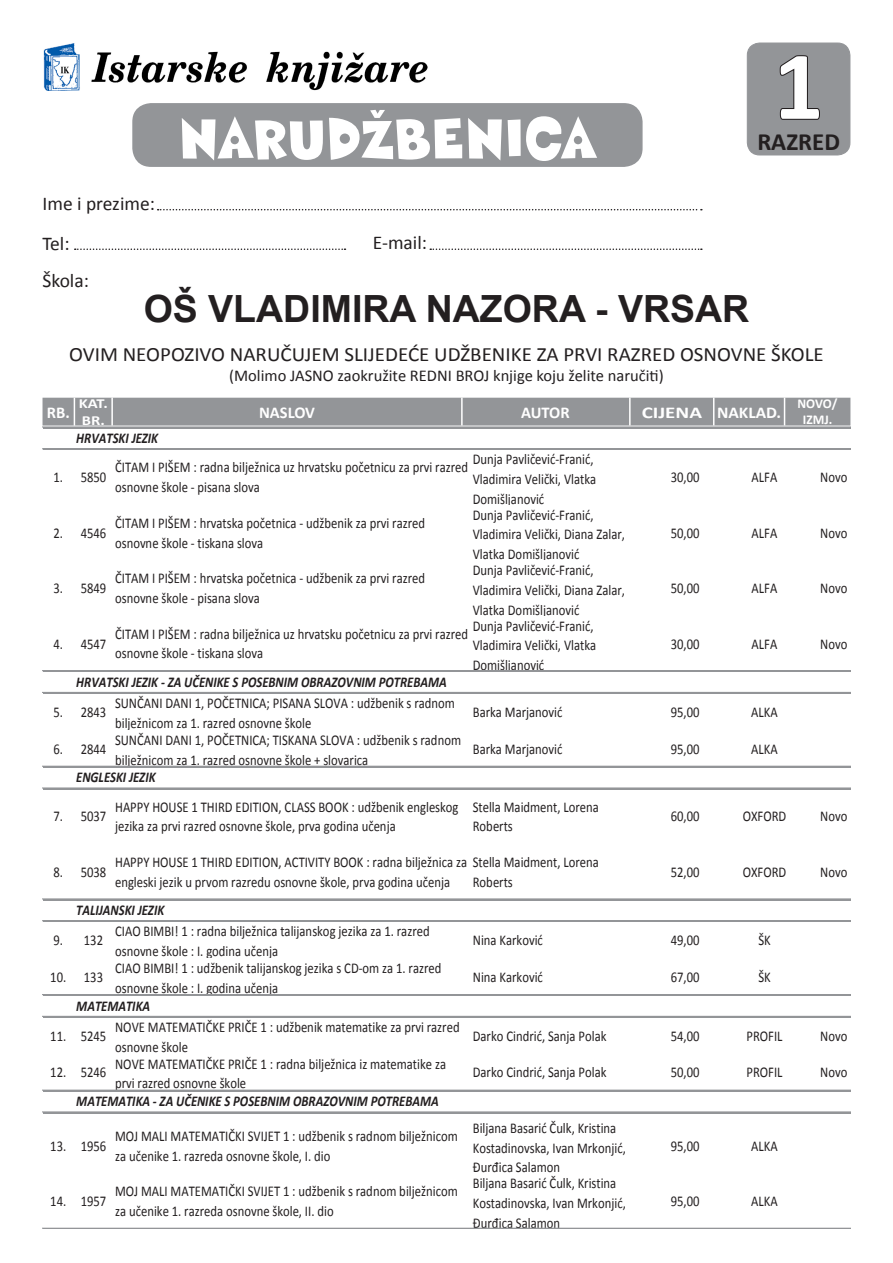
<style>
.page{position:relative;width:893px;height:1263px;background:#fff}
.page>*{position:absolute;margin:0;border:0;box-sizing:border-box;transform-origin:0 0}
.t1{font:700 98.4px "Calibri";color:#fff}
.t2{font:60px "Sneakerhead BTN";color:#fff}
.t3{font:700 37.5px "Arial";color:#231f20}
.t4{font:700 24.9px "Calibri";color:#231f20}
.t5{font:20.4px "Calibri";color:#231f20}
.t6{font:19.5px/40px "Calibri";color:#231f20}
.t7{font:16.5px "Calibri";color:#231f20}
.t8{font:700 16.5px "Calibri";color:#fff}
.t9{font:700 16.5px "Calibri";color:#fff;scale:1.27 1}
.t10{font:15px/19.6px "Calibri";color:#231f20;scale:.85 1}
.t11{font:italic 700 15px "Calibri";color:#231f20;scale:.85 1}
.t12{font:700 13.8px/16.6px "Calibri";color:#fff;scale:1.19 1}
.t13{font:700 13.5px/16.2px "Calibri";color:#fff;text-align:center}
</style>
<div class="page">
<div style="left:43px;top:398px;width:807px;height:27px;background:#939598"></div>
<div style="left:133px;top:104px;width:509px;height:62px;background:#939598;border-radius:18px"></div>
<div style="left:132px;top:103px;width:511px;height:64px;border:2px solid #939598;border-radius:18px"></div>
<div style="left:747px;top:43px;width:103px;height:112px;background:#939598;border-radius:12px"></div>
<div style="left:747px;top:43px;width:103px;height:112px;border:1px solid #939598;border-radius:12px"></div>
<svg style="left:779px;top:55px;width:41px;height:65px"></svg>
<svg style="left:158px;top:209px;width:544px;height:1px"></svg>
<svg style="left:75px;top:248px;width:270px;height:2px"></svg>
<svg style="left:430px;top:248px;width:272px;height:2px"></svg>
<img style="left:43px;top:43px;width:37px;height:48px">
<img style="left:91px;top:51px;width:337px;height:40px">
<svg style="left:74px;top:398px;width:1px;height:28px"></svg>
<hr style="left:111px;top:398px;width:2px;height:27px;background:#fff">
<hr style="left:461px;top:398px;width:2px;height:27px;background:#fff">
<hr style="left:629px;top:398px;width:2px;height:27px;background:#fff">
<svg style="left:713px;top:398px;width:1px;height:27px"></svg>
<svg style="left:784px;top:398px;width:1px;height:27px"></svg>
<hr style="left:43px;top:427px;width:807px;height:1px;background:#939598">
<hr style="left:43px;top:448px;width:807px;height:1px;background:#939598">
<hr style="left:43px;top:449px;width:807px;height:1px;background:#939598">
<hr style="left:43px;top:670px;width:807px;height:2px;background:#939598">
<hr style="left:43px;top:692px;width:807px;height:2px;background:#939598">
<hr style="left:43px;top:766px;width:807px;height:1px;background:#939598">
<hr style="left:43px;top:788px;width:807px;height:1px;background:#939598">
<hr style="left:43px;top:899px;width:807px;height:1px;background:#939598">
<hr style="left:43px;top:920px;width:807px;height:1px;background:#939598">
<hr style="left:43px;top:921px;width:807px;height:1px;background:#939598">
<hr style="left:43px;top:994px;width:807px;height:2px;background:#939598">
<hr style="left:43px;top:1016px;width:807px;height:2px;background:#939598">
<hr style="left:43px;top:1090px;width:807px;height:1px;background:#939598">
<hr style="left:43px;top:1112px;width:807px;height:1px;background:#939598">
<hr style="left:43px;top:1228px;width:807px;height:1px;background:#939598">
<h2 class="t2" style="left:179px;top:106px;width:419px">NARUDŽBENICA</h2>
<h1 class="t1" style="left:774px;top:23px;width:51px">1</h1>
<h3 class="t4" style="left:757px;top:126px;width:84px">RAZRED</h3>
<h3 class="t6" style="left:43px;top:184px;width:114px">Ime i prezime:<br>Tel:</h3>
<h3 class="t6" style="left:43px;top:260px;width:48px">Škola:</h3>
<h3 class="t6" style="left:373px;top:222px;width:56px">E-mail:</h3>
<h3 class="t3" style="left:144px;top:284px;width:607px">OŠ VLADIMIRA NAZORA - VRSAR</h3>
<h3 class="t5" style="left:69px;top:341px;width:756px">OVIM NEOPOZIVO NARUČUJEM SLIJEDEĆE UDŽBENIKE ZA PRVI RAZRED OSNOVNE ŠKOLE</h3>
<p class="t7" style="left:229px;top:365px;width:436px">(Molimo JASNO zaokružite REDNI BROJ knjige koju želite naručiti)</p>
<p class="t8" style="left:47px;top:402px;width:24px">RB.</p>
<p class="t12" style="left:79px;top:395px;width:26px">KAT.<br>BR.</p>
<p class="t8" style="left:259px;top:402px;width:57px">NASLOV</p>
<p class="t8" style="left:521px;top:402px;width:50px">AUTOR</p>
<p class="t9" style="left:642px;top:402px;width:111px">CIJENA NAKLAD.</p>
<p class="t13" style="left:797px;top:395px;width:41px">NOVO/<br>IZMJ.</p>
<p class="t11" style="left:76px;top:428px;width:98px">HRVATSKI JEZIK</p>
<p class="t10" style="left:53px;top:467px;width:64px">1. 5850</p>
<p class="t10" style="left:53px;top:523px;width:64px">2. 4546</p>
<p class="t10" style="left:53px;top:578px;width:64px">3. 5849</p>
<p class="t10" style="left:115px;top:458px;width:417px">ČITAM I PIŠEM : radna bilježnica uz hrvatsku početnicu za prvi razred osnovne škole - pisana slova</p>
<p class="t10" style="left:473px;top:450px;width:147px">Dunja Pavličević-Franić,<br>Vladimira Velički, Vlatka<br>Domišljanović</p>
<p class="t10" style="left:115px;top:513px;width:366px">ČITAM I PIŠEM : hrvatska početnica - udžbenik za prvi razred osnovne škole - tiskana slova</p>
<p class="t10" style="left:473px;top:505px;width:181px">Dunja Pavličević-Franić,<br>Vladimira Velički, Diana Zalar,<br>Vlatka Domišljanović</p>
<p class="t10" style="left:115px;top:569px;width:366px">ČITAM I PIŠEM : hrvatska početnica - udžbenik za prvi razred osnovne škole - pisana slova</p>
<p class="t10" style="left:473px;top:560px;width:181px">Dunja Pavličević-Franić,<br>Vladimira Velički, Diana Zalar,<br>Vlatka Domišljanović</p>
<p class="t10" style="left:115px;top:624px;width:417px">ČITAM I PIŠEM : radna bilježnica uz hrvatsku početnicu za prvi razred osnovne škole - tiskana slova</p>
<p class="t10" style="left:473px;top:616px;width:147px">Dunja Pavličević-Franić,<br>Vladimira Velički, Vlatka<br>Domišljanović</p>
<p class="t10" style="left:53px;top:634px;width:64px">4. 4547</p>
<p class="t11" style="left:76px;top:672px;width:437px">HRVATSKI JEZIK - ZA UČENIKE S POSEBNIM OBRAZOVNIM POTREBAMA</p>
<p class="t10" style="left:671px;top:467px;width:35px">30,00</p>
<p class="t10" style="left:752px;top:467px;width:32px">ALFA</p>
<p class="t10" style="left:820px;top:467px;width:33px">Novo</p>
<p class="t10" style="left:671px;top:523px;width:35px">50,00</p>
<p class="t10" style="left:752px;top:523px;width:32px">ALFA</p>
<p class="t10" style="left:820px;top:523px;width:33px">Novo</p>
<p class="t10" style="left:671px;top:578px;width:35px">50,00</p>
<p class="t10" style="left:752px;top:578px;width:32px">ALFA</p>
<p class="t10" style="left:820px;top:578px;width:33px">Novo</p>
<p class="t10" style="left:671px;top:634px;width:35px">30,00</p>
<p class="t10" style="left:752px;top:634px;width:32px">ALFA</p>
<p class="t10" style="left:820px;top:634px;width:33px">Novo</p>
<p class="t10" style="left:53px;top:702px;width:64px">5. 2843</p>
<p class="t10" style="left:115px;top:693px;width:401px">SUNČANI DANI 1, POČETNICA; PISANA SLOVA : udžbenik s radnom bilježnicom za 1. razred osnovne škole</p>
<p class="t10" style="left:473px;top:702px;width:107px">Barka Marjanović</p>
<p class="t10" style="left:671px;top:702px;width:35px">95,00</p>
<p class="t10" style="left:751px;top:702px;width:33px">ALKA</p>
<p class="t10" style="left:53px;top:739px;width:64px">6. 2844</p>
<p class="t10" style="left:115px;top:730px;width:409px">SUNČANI DANI 1, POČETNICA; TISKANA SLOVA : udžbenik s radnom bilježnicom za 1. razred osnovne škole + slovarica</p>
<p class="t10" style="left:473px;top:739px;width:107px">Barka Marjanović</p>
<p class="t10" style="left:671px;top:739px;width:35px">95,00</p>
<p class="t10" style="left:751px;top:739px;width:33px">ALKA</p>
<p class="t11" style="left:76px;top:768px;width:95px">ENGLESKI JEZIK</p>
<p class="t10" style="left:53px;top:807px;width:64px">7. 5037</p>
<p class="t10" style="left:115px;top:797px;width:406px">HAPPY HOUSE 1 THIRD EDITION, CLASS BOOK : udžbenik engleskog jezika za prvi razred osnovne škole, prva godina učenja</p>
<p class="t10" style="left:473px;top:797px;width:150px">Stella Maidment, Lorena<br>Roberts</p>
<p class="t10" style="left:671px;top:807px;width:35px">60,00</p>
<p class="t10" style="left:743px;top:807px;width:53px">OXFORD</p>
<p class="t10" style="left:820px;top:807px;width:33px">Novo</p>
<p class="t10" style="left:53px;top:862px;width:64px">8. 5038</p>
<p class="t10" style="left:115px;top:852px;width:571px">HAPPY HOUSE 1 THIRD EDITION, ACTIVITY BOOK : radna bilježnica za Stella Maidment, Lorena engleski jezik u prvom razredu osnovne škole, prva godina učenja</p>
<p class="t10" style="left:671px;top:862px;width:35px">52,00</p>
<p class="t10" style="left:743px;top:862px;width:53px">OXFORD</p>
<p class="t10" style="left:820px;top:862px;width:33px">Novo</p>
<p class="t10" style="left:473px;top:872px;width:49px">Roberts</p>
<p class="t11" style="left:76px;top:900px;width:105px">TALIJANSKI JEZIK</p>
<p class="t10" style="left:53px;top:930px;width:60px">9. 132</p>
<p class="t10" style="left:115px;top:921px;width:372px">CIAO BIMBI! 1 : radna bilježnica talijanskog jezika za 1. razred osnovne škole : I. godina učenja</p>
<p class="t10" style="left:473px;top:930px;width:84px">Nina Karković</p>
<p class="t10" style="left:671px;top:930px;width:35px">49,00</p>
<p class="t10" style="left:758px;top:930px;width:16px">ŠK</p>
<p class="t10" style="left:50px;top:967px;width:64px">10. 133</p>
<p class="t10" style="left:115px;top:958px;width:385px">CIAO BIMBI! 1 : udžbenik talijanskog jezika s CD-om za 1. razred osnovne škole : I. godina učenja</p>
<p class="t10" style="left:473px;top:967px;width:84px">Nina Karković</p>
<p class="t10" style="left:671px;top:967px;width:35px">67,00</p>
<p class="t10" style="left:758px;top:967px;width:16px">ŠK</p>
<p class="t10" style="left:50px;top:1026px;width:67px">11. 5245</p>
<p class="t10" style="left:115px;top:1017px;width:407px">NOVE MATEMATIČKE PRIČE 1 : udžbenik matematike za prvi razred osnovne škole</p>
<p class="t10" style="left:473px;top:1026px;width:159px">Darko Cindrić, Sanja Polak</p>
<p class="t10" style="left:671px;top:1026px;width:35px">54,00</p>
<p class="t10" style="left:746px;top:1026px;width:44px">PROFIL</p>
<p class="t10" style="left:820px;top:1026px;width:33px">Novo</p>
<p class="t10" style="left:50px;top:1063px;width:67px">12. 5246</p>
<p class="t10" style="left:115px;top:1054px;width:391px">NOVE MATEMATIČKE PRIČE 1 : radna bilježnica iz matematike za prvi razred osnovne škole</p>
<p class="t10" style="left:473px;top:1063px;width:159px">Darko Cindrić, Sanja Polak</p>
<p class="t10" style="left:671px;top:1063px;width:35px">50,00</p>
<p class="t10" style="left:746px;top:1063px;width:44px">PROFIL</p>
<p class="t10" style="left:820px;top:1063px;width:33px">Novo</p>
<p class="t11" style="left:76px;top:996px;width:88px">MATEMATIKA</p>
<p class="t11" style="left:76px;top:1091px;width:428px">MATEMATIKA - ZA UČENIKE S POSEBNIM OBRAZOVNIM POTREBAMA</p>
<p class="t10" style="left:50px;top:1136px;width:67px">13. 1956</p>
<p class="t10" style="left:115px;top:1126px;width:405px">MOJ MALI MATEMATIČKI SVIJET 1 : udžbenik s radnom bilježnicom za učenike 1. razreda osnovne škole, I. dio</p>
<p class="t10" style="left:473px;top:1118px;width:182px">Biljana Basarić Čulk, Kristina<br>Kostadinovska, Ivan Mrkonjić,<br>Đurđica Salamon</p>
<p class="t10" style="left:50px;top:1191px;width:67px">14. 1957</p>
<p class="t10" style="left:115px;top:1182px;width:405px">MOJ MALI MATEMATIČKI SVIJET 1 : udžbenik s radnom bilježnicom za učenike 1. razreda osnovne škole, II. dio</p>
<p class="t10" style="left:473px;top:1173px;width:182px">Biljana Basarić Čulk, Kristina<br>Kostadinovska, Ivan Mrkonjić,<br>Đurđica Salamon</p>
<p class="t10" style="left:671px;top:1136px;width:35px">95,00</p>
<p class="t10" style="left:751px;top:1136px;width:33px">ALKA</p>
<p class="t10" style="left:671px;top:1191px;width:35px">95,00</p>
<p class="t10" style="left:751px;top:1191px;width:33px">ALKA</p>
</div>
